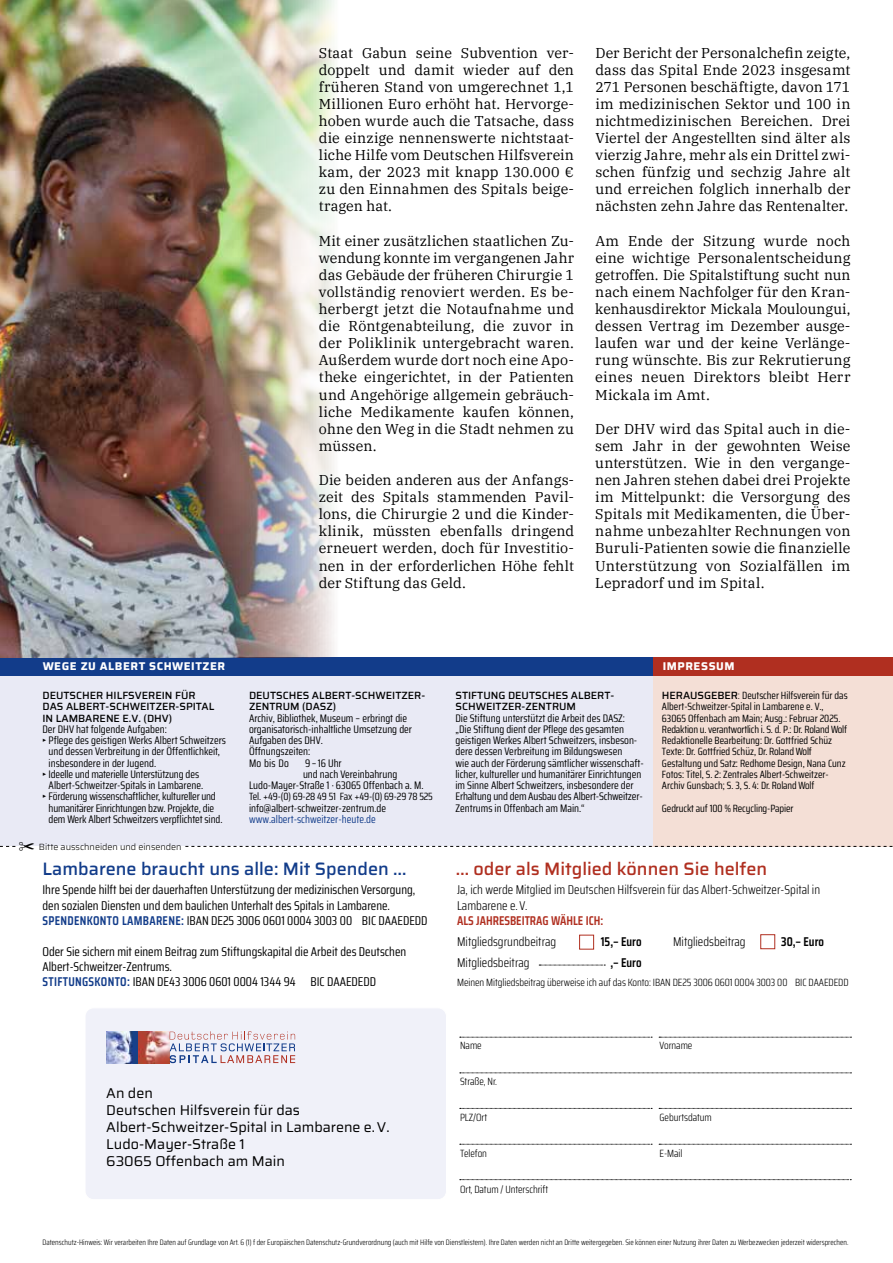
<style>
.page{position:relative;width:893px;height:1263px;background:#fff}
.page>*{position:absolute;margin:0;border:0;box-sizing:border-box;transform-origin:0 0}
.t1{font:500 18px "Saira";color:#123c8a}
.t2{font:500 18px "Saira";color:#b02f20}
.t3{font:14.25px/17.1px "IBM Plex Serif";letter-spacing:.01em;color:#000;text-align:justify}
.t4{font:14.25px/17.1px "Saira";color:#000}
.t5{font:12.75px/15.3px "Saira Condensed";color:#000}
.t6{font:300 12.75px/15.3px "Saira Condensed";color:#000}
.t7{font:600 12.75px "Saira Condensed";color:#b02f20}
.t8{font:600 12.75px "Saira Condensed";color:#000}
.t9{font:700 11.25px "Saira";letter-spacing:.05em;color:#fff}
.t10{font:10.95px/11.2px "Saira Condensed";color:#000}
.t11{font:10.95px "Saira Condensed";color:#123c8a}
.t12{font:10.5px/11.2px "Saira Condensed";color:#000}
.t13{font:300 10.5px "Saira Condensed";letter-spacing:-.005em;color:#000}
.t14{font:500 10.5px/11.2px "Saira";color:#000}
.t15{font:300 9px "Saira";color:#000}
.t16{font:300 7.8px "Saira Condensed";color:#000}
.s1{font-family:"Saira";font-weight:500}
.s2{font-family:"Saira";font-weight:300}
.s3{font-weight:600;color:#123c8a}
</style>
<div class="page">
<div style="left:652px;top:674px;width:241px;height:172px;background:#f4dfd6"></div>
<div style="left:652px;top:657px;width:241px;height:18px;background:#b02f20"></div>
<div style="left:0;top:673px;width:652px;height:173px;background:#e9eaf5"></div>
<div style="left:0;top:657px;width:652px;height:18px;background:#123c8a"></div>
<svg style="left:539px;top:965px;width:66px;height:1px"></svg>
<div style="left:760px;top:934px;width:15px;height:15px;border:1px solid #b02f20"></div>
<div style="left:579px;top:935px;width:15px;height:14px;border:1px solid #b02f20"></div>
<svg style="left:185px;top:846px;width:707px;height:1px"></svg>
<div style="left:85px;top:1008px;width:361px;height:191px;background:#f0f1f9;border-radius:9px"></div>
<div style="left:85px;top:1008px;width:362px;height:192px;border:1px solid #fff;border-radius:9px"></div>
<svg style="left:460px;top:1037px;width:192px;height:1px"></svg>
<svg style="left:460px;top:1108px;width:192px;height:1px"></svg>
<svg style="left:460px;top:1144px;width:192px;height:1px"></svg>
<svg style="left:460px;top:1179px;width:391px;height:1px"></svg>
<svg style="left:659px;top:1037px;width:192px;height:1px"></svg>
<svg style="left:659px;top:1108px;width:192px;height:1px"></svg>
<svg style="left:659px;top:1144px;width:192px;height:1px"></svg>
<svg style="left:460px;top:1072px;width:391px;height:1px"></svg>
<img style="left:107px;top:1032px;width:63px;height:31px">
<svg style="left:170px;top:1031px;width:125px;height:32px"></svg>
<img style="left:0;top:0;width:335px;height:657px">
<p class="t3" style="left:319px;top:43px;width:257px">Staat Gabun seine Subvention ver&shy;doppelt und damit wieder auf den früheren Stand von umgerechnet 1,1<br>Millionen Euro erhöht hat. Hervorge&shy;hoben wurde auch die Tatsache, dass die einzige nennenswerte nichtstaat&shy;liche Hilfe vom Deutschen Hilfsverein kam, der 2023 mit knapp 130.000 € zu den Einnahmen des Spitals beige&shy;tragen hat.</p>
<p class="t3" style="left:319px;top:231px;width:257px">Mit einer zusätzlichen staatlichen Zu&shy;wendung konnte im vergangenen Jahr das Gebäude der früheren Chirurgie 1 vollständig renoviert werden. Es be&shy;herbergt jetzt die Notaufnahme und die Röntgenabteilung, die zuvor in der Poliklinik untergebracht waren.<br>Außerdem wurde dort noch eine Apo&shy;theke eingerichtet, in der Patienten und Angehörige allgemein gebräuch&shy;liche Medikamente kaufen können, ohne den Weg in die Stadt nehmen zu müssen.</p>
<p class="t3" style="left:319px;top:470px;width:257px">Die beiden anderen aus der Anfangs&shy;zeit des Spitals stammenden Pavil&shy;lons, die Chirurgie 2 und die Kinder&shy;klinik, müssten ebenfalls dringend erneuert werden, doch für Investitio&shy;nen in der erforderlichen Höhe fehlt der Stiftung das Geld.</p>
<p class="t3" style="left:595px;top:43px;width:257px">Der Bericht der Personalchefin zeigte, dass das Spital Ende 2023 insgesamt 271 Personen beschäftigte, davon 171 im medizinischen Sektor und 100 in nichtmedizinischen Bereichen. Drei Viertel der Angestellten sind älter als vierzig Jahre, mehr als ein Drittel zwi&shy;schen fünfzig und sechzig Jahre alt und erreichen folglich innerhalb der nächsten zehn Jahre das Rentenalter.</p>
<p class="t3" style="left:595px;top:231px;width:257px">Am Ende der Sitzung wurde noch eine wichtige Personalentscheidung getroffen. Die Spitalstiftung sucht nun nach einem Nachfolger für den Kran&shy;kenhausdirektor Mickala Mouloungui, dessen Vertrag im Dezember ausge&shy;laufen war und der keine Verlänge&shy;rung wünschte. Bis zur Rekrutierung eines neuen Direktors bleibt Herr Mickala im Amt.</p>
<p class="t3" style="left:595px;top:419px;width:257px">Der DHV wird das Spital auch in die&shy;sem Jahr in der gewohnten Weise unterstützen. Wie in den vergange&shy;nen Jahren stehen dabei drei Projekte im Mittelpunkt: die Versorgung des Spitals mit Medikamenten, die Über&shy;nahme unbezahlter Rechnungen von Buruli-Patienten sowie die finanzielle Unterstützung von Sozialfällen im Lepradorf und im Spital.</p>
<p class="t9" style="left:43px;top:658px;width:184px">WEGE ZU ALBERT SCHWEITZER</p>
<p class="t14" style="left:43px;top:690px;width:173px">DEUTSCHER HILFSVEREIN FÜR<br>DAS ALBERT-SCHWEITZER-SPITAL<br>IN LAMBARENE E.V. (DHV)</p>
<p class="t10" style="left:43px;top:723px;width:126px">Der DHV hat folgende Aufgaben:</p>
<p class="t10" style="left:49px;top:734px;width:179px;text-indent:-6px">→ Pflege des geistigen Werks Albert Schweitzers und dessen Verbreitung in der Öffentlichkeit, insbesondere in der Jugend.</p>
<p class="t10" style="left:43px;top:768px;width:162px;text-align:center">→ Ideelle und materielle Unterstützung des<br>Albert-Schweitzer-Spitals in Lambarene.</p>
<p class="t10" style="left:49px;top:791px;width:175px;text-indent:-6px">→ Förderung wissenschaftlicher, kultureller und humanitärer Einrichtungen bzw. Projekte, die dem Werk Albert Schweitzers verpflichtet sind.</p>
<p class="t14" style="left:249px;top:690px;width:178px">DEUTSCHES ALBERT-SCHWEITZER-<br>ZENTRUM (DASZ)</p>
<p class="t10" style="left:249px;top:712px;width:165px">Archiv, Bibliothek, Museum – erbringt die organisatorisch-inhaltliche Umsetzung der<br>Aufgaben des DHV.<br>Öffnungszeiten:<br>Mo bis Do</p>
<p class="t10" style="left:305px;top:757px;width:38px">9 – 16 Uhr</p>
<p class="t10" style="left:303px;top:768px;width:96px">und nach Vereinbahrung</p>
<p class="t10" style="left:249px;top:779px;width:176px">Ludo-Mayer-Straße 1 · 63065 Offenbach a. M.</p>
<p class="t12" style="left:249px;top:791px;width:185px">Tel. +49-(0) 69-28 49 51 Fax +49-(0) 69-29 78 525</p>
<p class="t10" style="left:249px;top:802px;width:139px">info@albert-schweitzer-zentrum.de</p>
<p class="t11" style="left:249px;top:811px;width:128px">www.albert-schweitzer-heute.de</p>
<p class="t14" style="left:455px;top:690px;width:160px">STIFTUNG DEUTSCHES ALBERT-<br>SCHWEITZER-ZENTRUM</p>
<p class="t10" style="left:455px;top:712px;width:190px">Die Stiftung unterstützt die Arbeit des DASZ:<br>„Die Stiftung dient der Pflege des gesamten geistigen Werkes Albert Schweitzers, insbeson&shy;dere dessen Verbreitung im Bildungswesen<br>wie auch der Förderung sämtlicher wissenschaft&shy;licher, kultureller und humanitärer Einrichtungen im Sinne Albert Schweitzers, insbesondere der Erhaltung und dem Ausbau des Albert-Schweitzer-Zentrums in Offenbach am Main.“</p>
<p class="t9" style="left:663px;top:658px;width:73px">IMPRESSUM</p>
<p class="t12" style="left:662px;top:689px;width:187px"><span class="s1">HERAUSGEBER</span><span class="s2">:</span> Deutscher Hilfsverein für das Albert-Schweitzer-Spital in Lambarene e. V., 63065 Offenbach am Main; Ausg.: Februar 2025.<br>Redaktion u. verantwortlich i. S. d. P.: Dr. Roland Wolf Redaktionelle Bearbeitung: Dr. Gottfried Schüz Texte: Dr. Gottfried Schüz, Dr. Roland Wolf Gestaltung und Satz: Redhome Design, Nana Cunz Fotos: Titel, S. 2: Zentrales Albert-Schweitzer-Archiv Gunsbach; S. 3, S. 4: Dr. Roland Wolf</p>
<p class="t12" style="left:662px;top:802px;width:133px">Gedruckt auf 100 % Recycling-Papier</p>
<p class="t15" style="left:19px;top:840px;width:164px">✂ Bitte ausschneiden und einsenden</p>
<p class="t1" style="left:43px;top:855px;width:366px">Lambarene braucht uns alle: Mit Spenden …</p>
<p class="t2" style="left:456px;top:855px;width:313px">… oder als Mitglied können Sie helfen</p>
<p class="t5" style="left:43px;top:882px;width:387px">Ihre Spende hilft bei der dauerhaften Unterstützung der medizinischen Versorgung, den sozialen Diensten und dem baulichen Unterhalt des Spitals in Lambarene.<br><span class="s3">SPENDENKONTO LAMBARENE:</span> IBAN DE25 3006 0601 0004 3003 00 BIC DAAEDEDD</p>
<p class="t5" style="left:43px;top:943px;width:365px">Oder Sie sichern mit einem Beitrag zum Stiftungskapital die Arbeit des Deutschen<br>Albert-Schweitzer-Zentrums.<br><span class="s3">STIFTUNGSKONTO:</span> IBAN DE43 3006 0601 0004 1344 94 BIC DAAEDEDD</p>
<p class="t4" style="left:106px;top:1084px;width:285px">An den<br>Deutschen Hilfsverein für das<br>Albert-Schweitzer-Spital in Lambarene e.V.<br>Ludo-Mayer-Straße 1<br>63065 Offenbach am Main</p>
<p class="t6" style="left:457px;top:882px;width:365px">Ja, ich werde Mitglied im Deutschen Hilfsverein für das Albert-Schweitzer-Spital in<br>Lambarene e. V.</p>
<p class="t7" style="left:457px;top:911px;width:148px">ALS JAHRESBEITRAG WÄHLE ICH:</p>
<p class="t6" style="left:457px;top:933px;width:101px">Mitgliedsgrundbeitrag</p>
<p class="t8" style="left:601px;top:932px;width:42px">15,– Euro</p>
<p class="t6" style="left:673px;top:933px;width:74px">Mitgliedsbeitrag</p>
<p class="t8" style="left:781px;top:932px;width:44px">30,– Euro</p>
<p class="t6" style="left:457px;top:954px;width:74px">Mitgliedsbeitrag</p>
<p class="t8" style="left:610px;top:953px;width:33px">,– Euro</p>
<p class="t13" style="left:457px;top:975px;width:393px">Meinen Mitgliedsbeitrag überweise ich auf das Konto: IBAN DE25 3006 0601 0004 3003 00 BIC DAAEDEDD</p>
<p class="t13" style="left:460px;top:1037px;width:23px">Name</p>
<p class="t13" style="left:660px;top:1037px;width:34px">Vorname</p>
<p class="t13" style="left:460px;top:1073px;width:39px">Straße, Nr.</p>
<p class="t13" style="left:460px;top:1109px;width:29px">PLZ/Ort</p>
<p class="t13" style="left:660px;top:1109px;width:54px">Geburtsdatum</p>
<p class="t13" style="left:460px;top:1145px;width:28px">Telefon</p>
<p class="t13" style="left:660px;top:1145px;width:24px">E-Mail</p>
<p class="t13" style="left:460px;top:1181px;width:90px">Ort, Datum / Unterschrift</p>
<p class="t16" style="left:43px;top:1237px;width:807px">Datenschutz-Hinweis: Wir verarbeiten Ihre Daten auf Grundlage von Art. 6 (1) f der Europäischen Datenschutz-Grundverordnung (auch mit Hilfe von Dienstleistern). Ihre Daten werden nicht an Dritte weitergegeben. Sie können einer Nutzung ihrer Daten zu Werbezwecken jederzeit widersprechen.</p>
</div>
